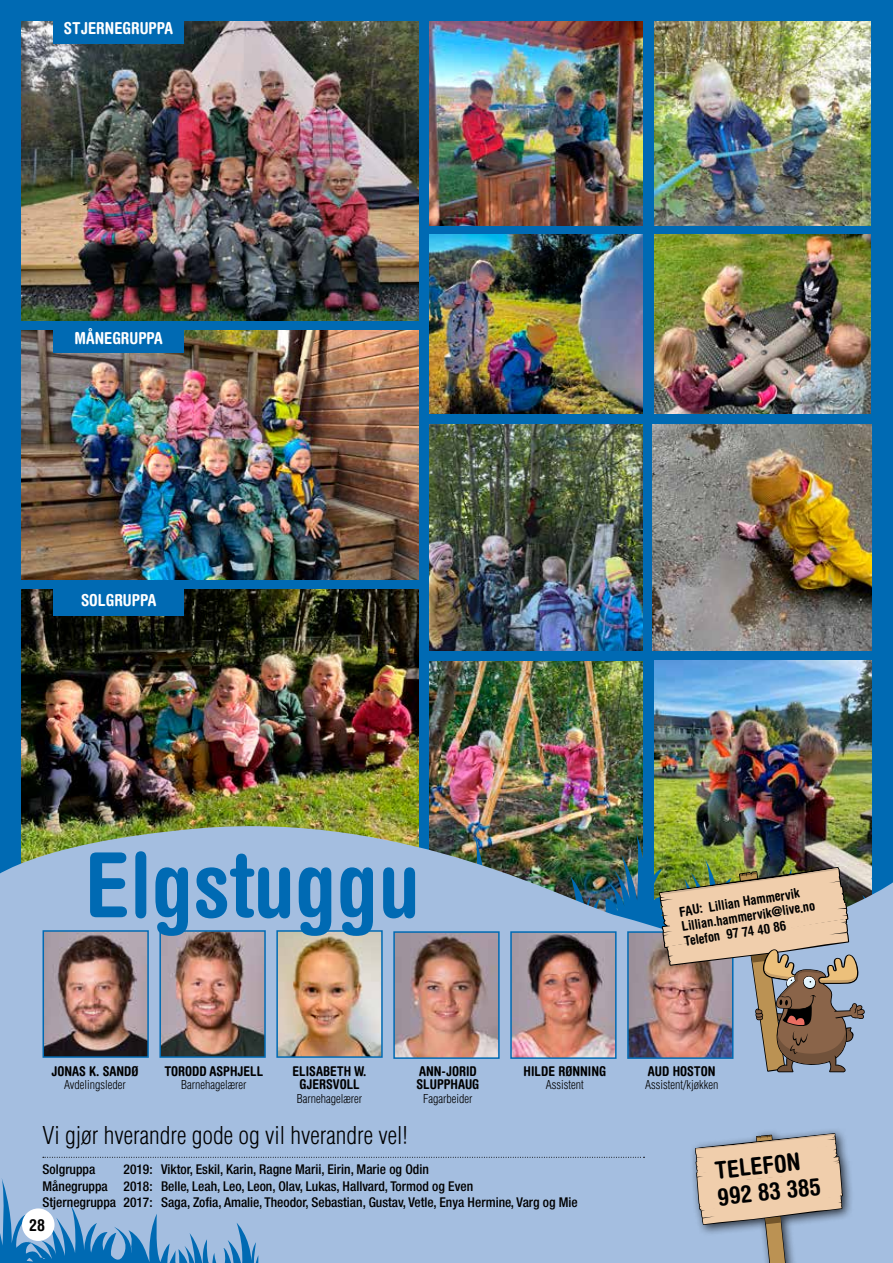
<style>
.page{position:relative;width:893px;height:1263px;background:#fff}
.page>*{position:absolute;margin:0;border:0;box-sizing:border-box;transform-origin:0 0}
.t1{font:700 condensed 90px "Helvetica Rounded";color:#006ab3}
.t2{font:300 condensed 24px "Helvetica";color:#000}
.t3{font:700 condensed 24px/27px "Helvetica Rounded";color:#000}
.t4{font:700 condensed 16.5px "Helvetica Rounded";color:#fff}
.t5{font:700 condensed 16.5px "Helvetica Rounded";color:#000}
.t6{font:500 condensed 13.5px/16.5px "Helvetica Neue";color:#000}
.t7{font:700 condensed 13.5px/13.5px "Helvetica Rounded";color:#000}
.t8{font:300 condensed 12px "Helvetica";color:#000}
</style>
<div class="page">
<div style="left:0;top:0;width:893px;height:959px;background:#006ab3"></div>
<img style="left:21px;top:590px;width:397px;height:221px">
<img style="left:654px;top:21px;width:216px;height:204px">
<img style="left:654px;top:235px;width:216px;height:178px">
<img style="left:429px;top:21px;width:214px;height:204px">
<img style="left:429px;top:235px;width:214px;height:178px">
<img style="left:429px;top:424px;width:214px;height:227px">
<img style="left:653px;top:424px;width:219px;height:227px">
<img style="left:429px;top:661px;width:214px;height:150px">
<img style="left:654px;top:660px;width:218px;height:151px">
<img style="left:21px;top:331px;width:397px;height:248px">
<img style="left:21px;top:21px;width:397px;height:299px">
<div style="left:53px;top:11px;width:131px;height:32px;background:#006ab3"></div>
<div style="left:53px;top:324px;width:131px;height:29px;background:#006ab3"></div>
<div style="left:53px;top:583px;width:131px;height:33px;background:#006ab3"></div>
<img style="left:0;top:811px;width:893px;height:452px">
<svg style="left:0;top:1178px;width:258px;height:85px;background:#7fabd5"></svg>
<img style="left:159px;top:929px;width:107px;height:129px">
<img style="left:42px;top:929px;width:108px;height:129px">
<img style="left:276px;top:929px;width:107px;height:129px">
<div style="left:689px;top:1127px;width:166px;height:136px;background:#000;opacity:.75"></div>
<svg style="left:695px;top:1133px;width:148px;height:130px;background:#c5bab1"></svg>
<svg style="left:43px;top:1157px;width:601px;height:1px"></svg>
<img style="left:393px;top:930px;width:107px;height:129px">
<img style="left:509px;top:930px;width:108px;height:129px">
<img style="left:626px;top:867px;width:239px;height:205px">
<div style="left:22px;top:1208px;width:33px;height:33px;background:#fff;border-radius:50%"></div>
<p class="t4" style="left:64px;top:18px;width:111px">STJERNEGRUPPA</p>
<p class="t4" style="left:74px;top:328px;width:90px">MÅNEGRUPPA</p>
<p class="t4" style="left:81px;top:590px;width:77px">SOLGRUPPA</p>
<h1 class="t1" style="left:85px;top:830px;width:336px">Elgstuggu</h1>
<p class="t7" style="left:678px;top:904px;width:136px;line-height:15px;rotate:-9deg">FAU: Lillian Hammervik<br>Lillian.hammervik@live.no<br>Telefon 97 74 40 86</p>
<p class="t7" style="left:51px;top:1064px;width:89px">JONAS K. SANDØ</p>
<p class="t8" style="left:64px;top:1078px;width:63px">Avdelingsleder</p>
<p class="t7" style="left:164px;top:1064px;width:100px">TORODD ASPHJELL</p>
<p class="t8" style="left:181px;top:1078px;width:67px">Barnehagelærer</p>
<p class="t7" style="left:293px;top:1064px;width:75px;text-align:center">ELISABETH W.<br>GJERSVOLL</p>
<p class="t8" style="left:297px;top:1092px;width:67px">Barnehagelærer</p>
<p class="t7" style="left:416px;top:1064px;width:64px">ANN-JORID<br>SLUPPHAUG</p>
<p class="t8" style="left:423px;top:1092px;width:51px">Fagarbeider</p>
<p class="t7" style="left:524px;top:1064px;width:84px">HILDE RØNNING</p>
<p class="t8" style="left:546px;top:1078px;width:39px">Assistent</p>
<h2 class="t2" style="left:43px;top:1121px;width:367px">Vi gjør hverandre gode og vil hverandre vel!</h2>
<p class="t6" style="left:43px;top:1161px;width:54px">Solgruppa</p>
<p class="t6" style="left:43px;top:1161px;width:537px;text-indent:81px">2019: Viktor, Eskil, Karin, Ragne Marii, Eirin, Marie og Odin<br>Månegruppa 2018: Belle, Leah, Leo, Leon, Olav, Lukas, Hallvard, Tormod og Even<br>Stjernegruppa 2017: Saga, Zofia, Amalie, Theodor, Sebastian, Gustav, Vetle, Enya Hermine, Varg og Mie</p>
<p class="t5" style="left:29px;top:1215px;width:17px">28</p>
<p class="t7" style="left:648px;top:1064px;width:69px">AUD HOSTON</p>
<p class="t8" style="left:645px;top:1078px;width:75px">Assistent/kjøkken</p>
<h2 class="t3" style="left:713px;top:1156px;width:105px;rotate:-6deg">TELEFON<br>992 83 385</h2>
</div>
